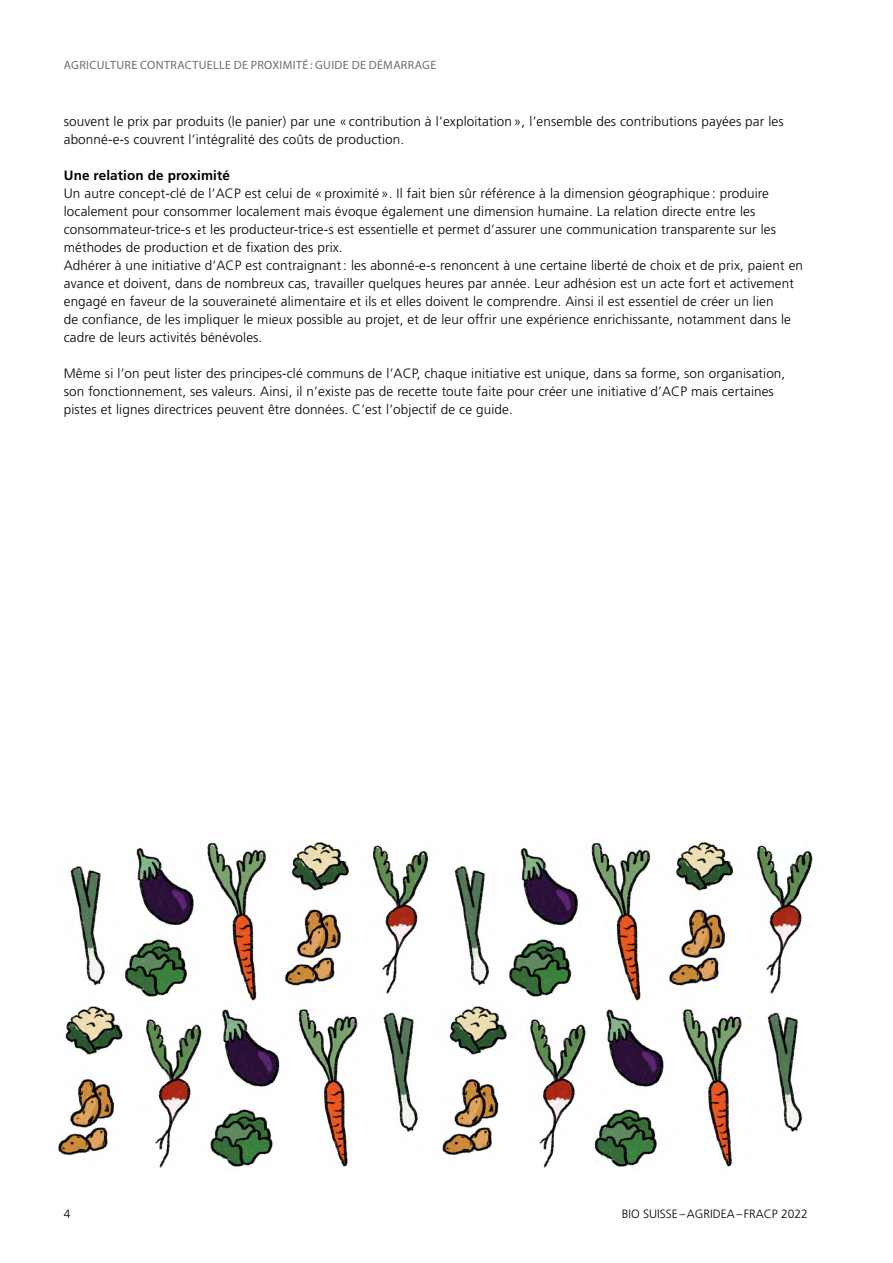
<style>
.page{position:relative;width:893px;height:1263px;background:#fff}
.page>*{position:absolute;margin:0;border:0;box-sizing:border-box;transform-origin:0 0}
.t1{font:300 13.5px/18px "Frutiger LT Pro";letter-spacing:.01em;color:#000}
.t2{font:700 13.5px "Frutiger LT Pro";letter-spacing:.01em;color:#000}
.t3{font:12px "Myriad Pro";letter-spacing:.03em;color:#6e6e6e}
.t4{font:300 12px "Frutiger LT Pro";color:#000}
</style>
<div class="page">
<img style="left:58px;top:842px;width:755px;height:326px">
<p class="t3" style="left:64px;top:58px;width:374px">AGRICULTURE CONTRACTUELLE DE PROXIMITÉ: GUIDE DE DÉMARRAGE</p>
<p class="t1" style="left:64px;top:112px;width:721px">souvent le prix par produits (le panier) par une « contribution à l’exploitation », l’ensemble des contributions payées par les abonné-e-s couvrent l’intégralité des coûts de production.</p>
<p class="t2" style="left:64px;top:167px;width:168px">Une relation de proximité</p>
<p class="t1" style="left:64px;top:184px;width:741px">Un autre concept-clé de l’ACP est celui de « proximité ». Il fait bien sûr référence à la dimension géographique : produire localement pour consommer localement mais évoque également une dimension humaine. La relation directe entre les consommateur-trice-s et les producteur-trice-s est essentielle et permet d’assurer une communication transparente sur les méthodes de production et de fixation des prix.<br>Adhérer à une initiative d’ACP est contraignant: les abonné-e-s renoncent à une certaine liberté de choix et de prix, paient en avance et doivent, dans de nombreux cas, travailler quelques heures par année. Leur adhésion est un acte fort et activement engagé en faveur de la souveraineté alimentaire et ils et elles doivent le comprendre. Ainsi il est essentiel de créer un lien<br>de confiance, de les impliquer le mieux possible au projet, et de leur offrir une expérience enrichissante, notamment dans le cadre de leurs activités bénévoles.</p>
<p class="t1" style="left:64px;top:364px;width:723px">Même si l’on peut lister des principes-clé communs de l’ACP, chaque initiative est unique, dans sa forme, son organisation, son fonctionnement, ses valeurs. Ainsi, il n’existe pas de recette toute faite pour créer une initiative d’ACP mais certaines pistes et lignes directrices peuvent être données. C’est l’objectif de ce guide.</p>
<p class="t4" style="left:64px;top:1207px;width:8px">4</p>
<p class="t4" style="left:622px;top:1207px;width:188px">BIO SUISSE–AGRIDEA–FRACP 2022</p>
</div>
